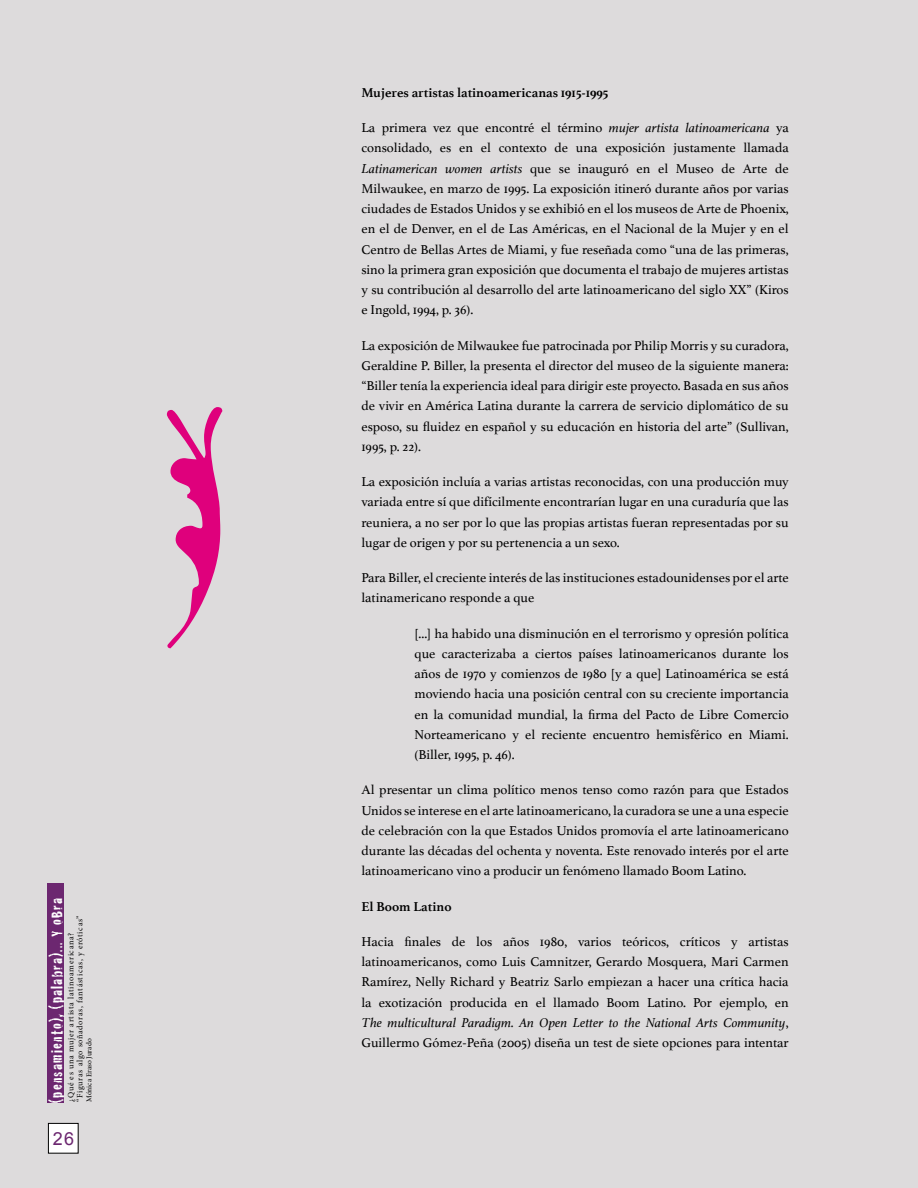
<style>
.page{position:relative;width:918px;height:1188px;background:#dddbdc}
.page>*{position:absolute;margin:0;border:0;box-sizing:border-box;transform-origin:0 0}
.t1{font:18px "Arial";color:#6c2770}
.t2{font:16.5px "Cracked";letter-spacing:.08em;color:#fff}
.t3{font:13.5px/20.2px "Athelas";color:#000;text-align:justify}
.t4{font:700 13.5px "Athelas";color:#000}
.t5{font:8.25px/9px "Minion Pro";letter-spacing:.08em;color:#000}
.t6{font:7.5px "Minion Pro";color:#000}
.s1{font-style:italic}
</style>
<div class="page">
<div style="left:48px;top:1123px;width:30px;height:30px;background:#fff"></div>
<div style="left:48px;top:1123px;width:31px;height:31px;border:1px solid #000"></div>
<div style="left:47px;top:883px;width:17px;height:220px;background:#6c2770"></div>
<p class="t2" style="left:44px;top:1103px;width:207px;rotate:-90deg">(pensamiento), (palabra)... Y oBra</p>
<p class="t5" style="left:66px;top:1102px;width:188px;rotate:-90deg">¿Qué es una mujer artista latinoamericana? “Figuras algo soñadoras, fantásticas, y eróticas”</p>
<p class="t6" style="left:84px;top:1102px;width:65px;rotate:-90deg">Mónica Eraso Jurado</p>
<h1 class="t1" style="left:53px;top:1127px;width:23px">26</h1>
<p class="t4" style="left:361px;top:82px;width:248px">Mujeres artistas latinoamericanas 1915-1995</p>
<p class="t3" style="left:361px;top:117px;width:429px">La primera vez que encontré el término <span class="s1">mujer artista latinoamericana</span> ya consolidado, es en el contexto de una exposición justamente llamada <span class="s1">Latinamerican women artists</span> que se inauguró en el Museo de Arte de Milwaukee, en marzo de 1995. La exposición itineró durante años por varias ciudades de Estados Unidos y se exhibió en el los museos de Arte de Phoenix, en el de Denver, en el de Las Américas, en el Nacional de la Mujer y en el Centro de Bellas Artes de Miami, y fue reseñada como “una de las primeras, sino la primera gran exposición que documenta el trabajo de mujeres artistas y su contribución al desarrollo del arte latinoamericano del siglo XX” (Kiros e Ingold, 1994, p. 36).</p>
<p class="t3" style="left:361px;top:335px;width:429px">La exposición de Milwaukee fue patrocinada por Philip Morris y su curadora, Geraldine P. Biller, la presenta el director del museo de la siguiente manera: “Biller tenía la experiencia ideal para dirigir este proyecto. Basada en sus años de vivir en América Latina durante la carrera de servicio diplomático de su esposo, su fluidez en español y su educación en historia del arte” (Sullivan, 1995, p. 22).</p>
<p class="t3" style="left:361px;top:471px;width:429px">La exposición incluía a varias artistas reconocidas, con una producción muy variada entre sí que difícilmente encontrarían lugar en una curaduría que las reuniera, a no ser por lo que las propias artistas fueran representadas por su lugar de origen y por su pertenencia a un sexo.</p>
<p class="t3" style="left:361px;top:567px;width:429px">Para Biller, el creciente interés de las instituciones estadounidenses por el arte latinamericano responde a que</p>
<p class="t3" style="left:415px;top:623px;width:376px">[...] ha habido una disminución en el terrorismo y opresión política que caracterizaba a ciertos países latinoamericanos durante los años de 1970 y comienzos de 1980 [y a que] Latinoamérica se está moviendo hacia una posición central con su creciente importancia en la comunidad mundial, la firma del Pacto de Libre Comercio Norteamericano y el reciente encuentro hemisférico en Miami. (Biller, 1995, p. 46).</p>
<p class="t3" style="left:361px;top:779px;width:429px">Al presentar un clima político menos tenso como razón para que Estados Unidos se interese en el arte latinoamericano, la curadora se une a una especie de celebración con la que Estados Unidos promovía el arte latinoamericano durante las décadas del ochenta y noventa. Este renovado interés por el arte latinoamericano vino a producir un fenómeno llamado Boom Latino.</p>
<p class="t4" style="left:361px;top:895px;width:92px">El Boom Latino</p>
<p class="t3" style="left:361px;top:931px;width:429px">Hacia finales de los años 1980, varios teóricos, críticos y artistas latinoamericanos, como Luis Camnitzer, Gerardo Mosquera, Mari Carmen Ramírez, Nelly Richard y Beatriz Sarlo empiezan a hacer una crítica hacia la exotización producida en el llamado Boom Latino. Por ejemplo, en <span class="s1">The multicultural Paradigm. An Open Letter to the National Arts Community</span>, Guillermo Gómez-Peña (2005) diseña un test de siete opciones para intentar</p>
</div>
